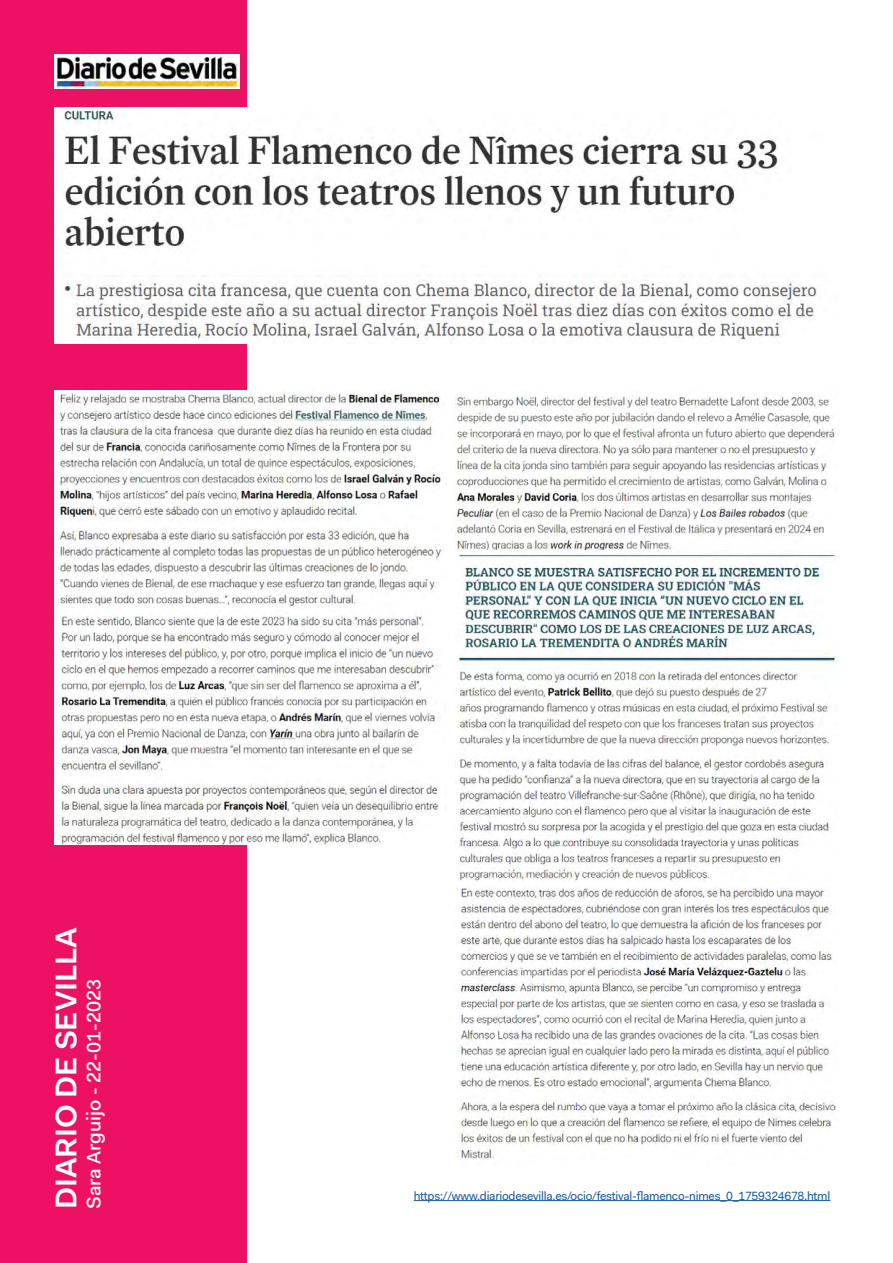
<style>
.page{position:relative;width:893px;height:1263px;background:#fff}
.page>*{position:absolute;margin:0;border:0;box-sizing:border-box;transform-origin:0 0}
.Date{font:600 30px "Fakt Pro";letter-spacing:-.005em;color:#fff}
.t1{font:500 19.5px "Fakt Pro";color:#fff}
.t2{font:12px "Fakt Pro";letter-spacing:-.02em;color:#175d9e}
</style>
<div class="page">
<div style="left:0;top:0;width:247px;height:1263px;background:#ec1163"></div>
<img style="left:54px;top:54px;width:186px;height:34px">
<img style="left:54px;top:107px;width:763px;height:236px">
<img style="left:54px;top:390px;width:390px;height:454px">
<img style="left:455px;top:396px;width:384px;height:486px">
<img style="left:459px;top:888px;width:377px;height:271px">
<hr style="left:414px;top:1200px;width:416px;height:1px;background:#175d9e">
<p class="Date" style="left:46px;top:1209px;width:284px;rotate:-90deg">DIARIO DE SEVILLA</p>
<p class="t1" style="left:81px;top:1209px;width:231px;rotate:-90deg">Sara Arguijo - 22-01-2023</p>
<p class="t2" style="left:414px;top:1187px;width:418px">https://www.diariodesevilla.es/ocio/festival-flamenco-nimes_0_1759324678.html</p>
</div>
